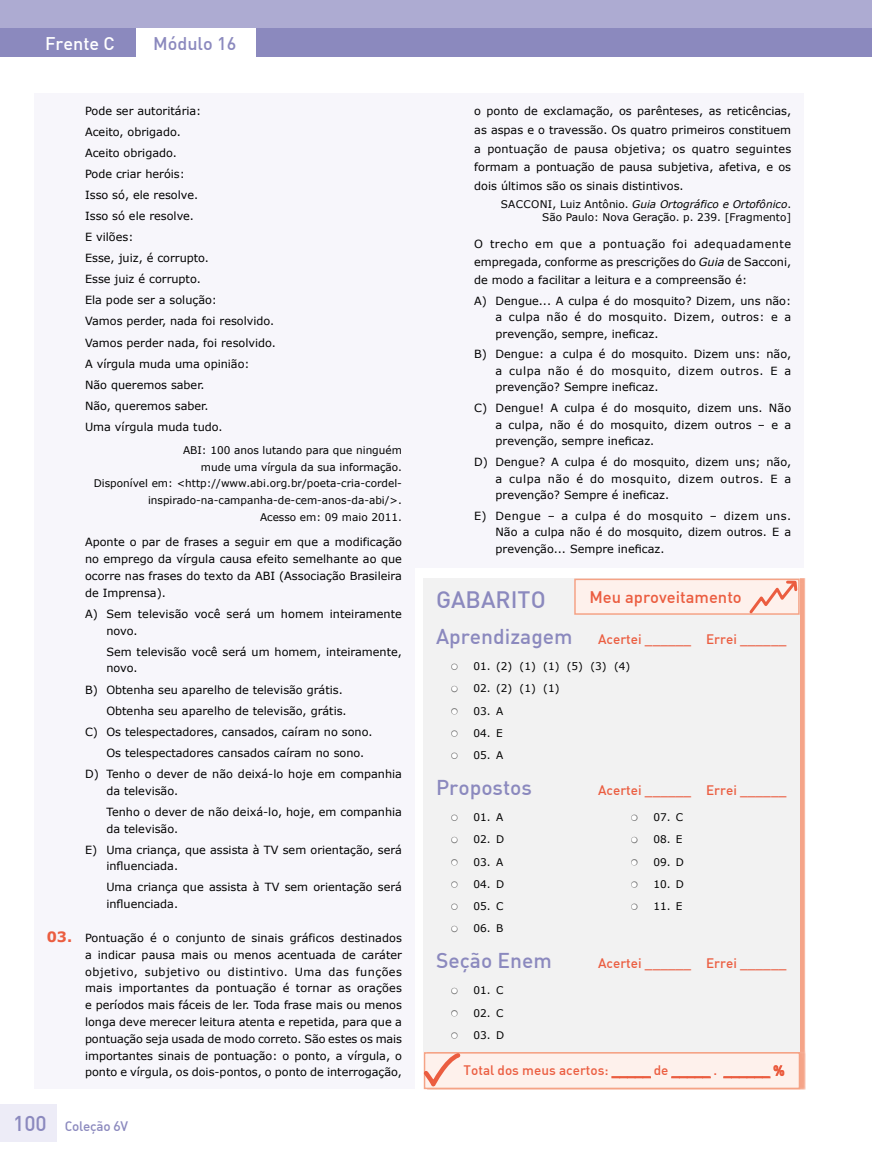
<style>
.page{position:relative;width:872px;height:1170px;background:#fff}
.page>*{position:absolute;margin:0;border:0;box-sizing:border-box;transform-origin:0 0}
.t1{font:500 23.25px "DIN";color:#8b89be}
.t2{font:500 21px "DIN";color:#8b89be}
.t3{font:500 18px "DIN";color:#8b89be}
.t4{font:500 18px "DIN";color:#fff}
.t5{font:500 16.5px "DIN";color:#eb5d40}
.t6{font:500 13.5px "DIN";color:#eb5d40}
.t7{font:500 13.5px "DIN Alternate";letter-spacing:-.02em;color:#8b89be}
.t8{font:11.25px/21px "Verdana";color:#000;text-align:justify}
.t9{font:10.5px/16.8px "Verdana";color:#000;text-align:right}
.s1{font-weight:700;font-size:14.25px;color:#eb5d40}
.s2{font-family:"DIN";font-size:21px}
.s3{font-style:italic}
.s4{font-size:21px;color:#8b89be}
.s5{font-family:"Myriad Pro";font-size:24px;color:#fff}
</style>
<div class="page">
<div style="left:0;top:28px;width:136px;height:28px;background:#8b89be"></div>
<div style="left:256px;top:28px;width:616px;height:28px;background:#8b89be"></div>
<div style="left:0;top:0;width:872px;height:28px;background:#adabd2"></div>
<div style="left:0;top:1104px;width:57px;height:37px;background:#edecf7"></div>
<div style="left:402px;top:94px;width:402px;height:474px;background:#f7f6fb"></div>
<div style="left:34px;top:94px;width:381px;height:995px;background:#f7f6fb"></div>
<div style="left:423px;top:578px;width:376px;height:473px;background:#f2f2f2"></div>
<div style="left:451px;top:663px;width:6px;height:7px;border:2px solid #878787;border-radius:50%"></div>
<div style="left:451px;top:685px;width:6px;height:7px;border:2px solid #878787;border-radius:50%"></div>
<svg style="left:451px;top:708px;width:6px;height:6px"></svg>
<svg style="left:451px;top:730px;width:6px;height:6px"></svg>
<div style="left:451px;top:752px;width:6px;height:7px;border:2px solid #878787;border-radius:50%"></div>
<div style="left:451px;top:814px;width:6px;height:7px;border:2px solid #878787;border-radius:50%"></div>
<div style="left:451px;top:836px;width:6px;height:7px;border:2px solid #878787;border-radius:50%"></div>
<div style="left:451px;top:858px;width:6px;height:7px;border:2px solid #878787;border-radius:50%"></div>
<svg style="left:451px;top:881px;width:6px;height:6px"></svg>
<svg style="left:451px;top:903px;width:6px;height:6px"></svg>
<div style="left:451px;top:925px;width:6px;height:7px;border:2px solid #878787;border-radius:50%"></div>
<div style="left:631px;top:814px;width:6px;height:7px;border:2px solid #878787;border-radius:50%"></div>
<div style="left:631px;top:836px;width:6px;height:7px;border:2px solid #878787;border-radius:50%"></div>
<div style="left:631px;top:858px;width:6px;height:7px;border:2px solid #878787;border-radius:50%"></div>
<svg style="left:631px;top:881px;width:6px;height:6px"></svg>
<svg style="left:631px;top:903px;width:6px;height:6px"></svg>
<div style="left:451px;top:987px;width:6px;height:7px;border:2px solid #878787;border-radius:50%"></div>
<div style="left:451px;top:1009px;width:6px;height:7px;border:2px solid #878787;border-radius:50%"></div>
<svg style="left:451px;top:1032px;width:6px;height:6px"></svg>
<div style="left:575px;top:579px;width:224px;height:35px;background:#fef1ec"></div>
<div style="left:574px;top:578px;width:225px;height:36px;border:2px solid #f5a386"></div>
<svg style="left:746px;top:579px;width:53px;height:36px"></svg>
<div style="left:424px;top:1052px;width:375px;height:36px;background:#fef1ec"></div>
<svg style="left:612px;top:1076px;width:38px;height:1px"></svg>
<svg style="left:671px;top:1076px;width:39px;height:1px"></svg>
<svg style="left:723px;top:1065px;width:61px;height:12px"></svg>
<div style="left:424px;top:1051px;width:376px;height:38px;border:2px solid #f5a386"></div>
<svg style="left:423px;top:1051px;width:41px;height:39px"></svg>
<h3 class="t4" style="left:45px;top:32px;width:71px">Frente C</h3>
<h3 class="t3" style="left:153px;top:32px;width:85px">Módulo 16</h3>
<p class="t8" style="left:85px;top:100px;width:192px;text-align:left">Pode ser autoritária:<br>Aceito, obrigado.<br>Aceito obrigado.<br>Pode criar heróis:<br>Isso só, ele resolve.<br>Isso só ele resolve.<br>E vilões:<br>Esse, juiz, é corrupto.<br>Esse juiz é corrupto.<br>Ela pode ser a solução:<br>Vamos perder, nada foi resolvido.<br>Vamos perder nada, foi resolvido.<br>A vírgula muda uma opinião:<br>Não queremos saber.<br>Não, queremos saber.<br>Uma vírgula muda tudo.</p>
<p class="t9" style="left:94px;top:441px;width:310px">ABI: 100 anos lutando para que ninguém<br>mude uma vírgula da sua informação.<br>Disponível em: &lt;http://www.abi.org.br/poeta-cria-cordel&shy;inspirado-na-campanha-de-cem-anos-da-abi/&gt;.<br>Acesso em: 09 maio 2011.</p>
<p class="t8" style="left:85px;top:533px;width:318px;line-height:16.8px">Aponte o par de frases a seguir em que a modificação no emprego da vírgula causa efeito semelhante ao que ocorre nas frases do texto da ABI (Associação Brasileira de Imprensa).</p>
<p class="t8" style="left:106px;top:605px;width:297px;line-height:16.8px;text-indent:-21px">A) Sem televisão você será um homem inteiramente novo.</p>
<p class="t8" style="left:106px;top:643px;width:297px;line-height:16.8px">Sem televisão você será um homem, inteiramente, novo.</p>
<p class="t8" style="left:85px;top:678px;width:259px">B) Obtenha seu aparelho de televisão grátis.</p>
<p class="t8" style="left:106px;top:699px;width:242px">Obtenha seu aparelho de televisão, grátis.</p>
<p class="t8" style="left:85px;top:721px;width:289px">C) Os telespectadores, cansados, caíram no sono.</p>
<p class="t8" style="left:106px;top:742px;width:259px">Os telespectadores cansados caíram no sono.</p>
<p class="t8" style="left:85px;top:763px;width:318px">D) Tenho o dever de não deixá-lo hoje em companhia</p>
<p class="t8" style="left:106px;top:779px;width:297px">da televisão.<br>Tenho o dever de não deixá-lo, hoje, em companhia</p>
<p class="t8" style="left:85px;top:817px;width:318px;text-indent:21px">da televisão.<br>E) Uma criança, que assista à TV sem orientação, será</p>
<p class="t8" style="left:106px;top:855px;width:297px">influenciada.<br>Uma criança que assista à TV sem orientação será</p>
<p class="t8" style="left:106px;top:893px;width:73px">influenciada.</p>
<p class="t8" style="left:85px;top:929px;width:318px;line-height:16.8px;text-indent:-38px"><span class="s1">03.</span> Pontuação é o conjunto de sinais gráficos destinados a indicar pausa mais ou menos acentuada de caráter objetivo, subjetivo ou distintivo. Uma das funções mais importantes da pontuação é tornar as orações e períodos mais fáceis de ler. Toda frase mais ou menos longa deve merecer leitura atenta e repetida, para que a pontuação seja usada de modo correto. São estes os mais importantes sinais de pontuação: o ponto, a vírgula, o ponto e vírgula, os dois-pontos, o ponto de interrogação,</p>
<p class="t7" style="left:13px;top:1117px;width:116px"><span class="s2">100</span> Coleção 6V</p>
<p class="t8" style="left:474px;top:101px;width:318px;line-height:18.8px">o ponto de exclamação, os parênteses, as reticências, as aspas e o travessão. Os quatro primeiros constituem a pontuação de pausa objetiva; os quatro seguintes formam a pontuação de pausa subjetiva, afetiva, e os dois últimos são os sinais distintivos.</p>
<p class="t9" style="left:500px;top:197px;width:292px;line-height:13.5px">SACCONI, Luiz Antônio. <span class="s3">Guia Ortográfico e Ortofônico</span>.<br>São Paulo: Nova Geração. p. 239. [Fragmento]</p>
<p class="t8" style="left:474px;top:234px;width:318px;line-height:18px">O trecho em que a pontuação foi adequadamente empregada, conforme as prescrições do <span class="s3">Guia</span> de Sacconi, de modo a facilitar a leitura e a compreensão é:</p>
<p class="t8" style="left:495px;top:292px;width:297px;line-height:16.5px;text-indent:-21px">A) Dengue... A culpa é do mosquito? Dizem, uns não: a culpa não é do mosquito. Dizem, outros: e a prevenção, sempre, ineficaz.</p>
<p class="t8" style="left:495px;top:346px;width:297px;line-height:16.5px;text-indent:-21px">B) Dengue: a culpa é do mosquito. Dizem uns: não, a culpa não é do mosquito, dizem outros. E a prevenção? Sempre ineficaz.</p>
<p class="t8" style="left:495px;top:400px;width:297px;line-height:16.5px;text-indent:-21px">C) Dengue! A culpa é do mosquito, dizem uns. Não a culpa, não é do mosquito, dizem outros – e a prevenção, sempre ineficaz.</p>
<p class="t8" style="left:495px;top:453px;width:297px;line-height:16.5px;text-indent:-21px">D) Dengue? A culpa é do mosquito, dizem uns; não, a culpa não é do mosquito, dizem outros. E a prevenção? Sempre é ineficaz.</p>
<p class="t8" style="left:495px;top:507px;width:297px;line-height:16.5px;text-indent:-21px">E) Dengue – a culpa é do mosquito – dizem uns.<br>Não a culpa não é do mosquito, dizem outros. E a prevenção... Sempre ineficaz.</p>
<h1 class="t1" style="left:436px;top:584px;width:111px">GABARITO</h1>
<p class="t6" style="left:436px;top:630px;width:352px"><span class="s4">Aprendizagem</span> Acertei ______ Errei ______</p>
<p class="t9" style="left:451px;top:657px;width:181px"><span class="s5">•</span> 01. (2) (1) (1) (5) (3) (4)</p>
<p class="t9" style="left:451px;top:680px;width:110px"><span class="s5">•</span> 02. (2) (1) (1)</p>
<p class="t9" style="left:451px;top:702px;width:54px"><span class="s5">•</span> 03. A</p>
<p class="t9" style="left:451px;top:724px;width:53px"><span class="s5">•</span> 04. E</p>
<p class="t9" style="left:451px;top:746px;width:54px"><span class="s5">•</span> 05. A</p>
<h2 class="t2" style="left:436px;top:773px;width:98px">Propostos</h2>
<p class="t6" style="left:598px;top:781px;width:190px">Acertei ______ Errei ______</p>
<p class="t9" style="left:451px;top:808px;width:54px"><span class="s5">•</span> 01. A</p>
<p class="t9" style="left:451px;top:830px;width:55px"><span class="s5">•</span> 02. D</p>
<p class="t9" style="left:451px;top:853px;width:54px"><span class="s5">•</span> 03. A</p>
<p class="t9" style="left:451px;top:875px;width:55px"><span class="s5">•</span> 04. D</p>
<p class="t9" style="left:451px;top:897px;width:54px"><span class="s5">•</span> 05. C</p>
<p class="t9" style="left:451px;top:919px;width:54px"><span class="s5">•</span> 06. B</p>
<h3 class="t5" style="left:589px;top:586px;width:154px">Meu aproveitamento</h3>
<p class="t9" style="left:631px;top:808px;width:54px"><span class="s5">•</span> 07. C</p>
<p class="t9" style="left:631px;top:830px;width:53px"><span class="s5">•</span> 08. E</p>
<p class="t9" style="left:631px;top:853px;width:55px"><span class="s5">•</span> 09. D</p>
<p class="t9" style="left:631px;top:875px;width:55px"><span class="s5">•</span> 10. D</p>
<p class="t9" style="left:631px;top:897px;width:53px"><span class="s5">•</span> 11. E</p>
<h2 class="t2" style="left:436px;top:946px;width:117px">Seção Enem</h2>
<p class="t6" style="left:598px;top:954px;width:190px">Acertei ______ Errei ______</p>
<p class="t9" style="left:451px;top:981px;width:54px"><span class="s5">•</span> 01. C</p>
<p class="t9" style="left:451px;top:1004px;width:54px"><span class="s5">•</span> 02. C</p>
<p class="t9" style="left:451px;top:1026px;width:55px"><span class="s5">•</span> 03. D</p>
<p class="t6" style="left:463px;top:1061px;width:322px">Total dos meus acertos: _____ de _____ . ______ %</p>
</div>
